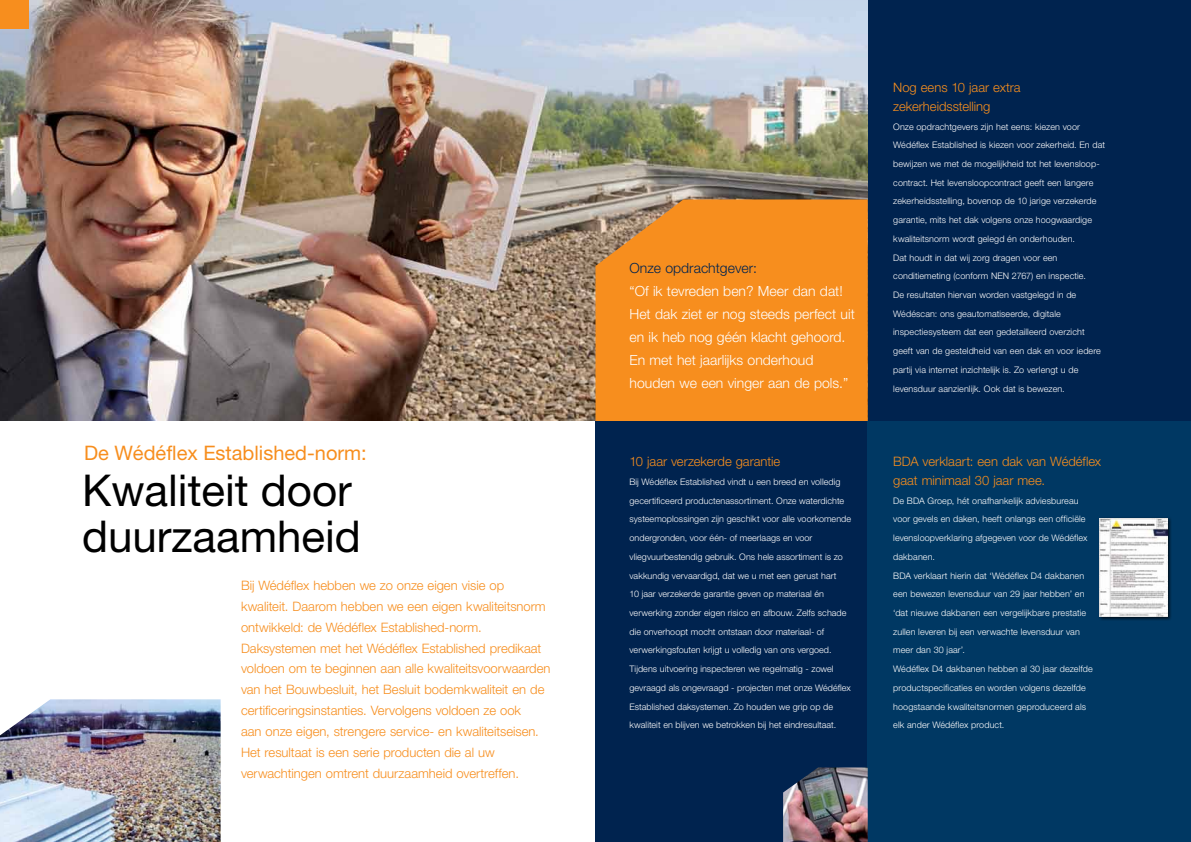
<style>
.page{position:relative;width:1191px;height:842px;background:#fff}
.page>*{position:absolute;margin:0;border:0;box-sizing:border-box;transform-origin:0 0}
.t1{font:43.9px/46px "Helvetica Neue";color:#000}
.t2{font:20px "Helvetica Neue";color:#f78e1e}
.t3{font:300 14px/23px "Helvetica Neue";color:#fff}
.t4{font:300 14px "Helvetica Neue";color:#00234f}
.t5{font:300 13px/21px "Helvetica Neue";color:#f78e1e}
.t6{font:300 9px/18.7px "Helvetica Neue";letter-spacing:.01em;color:#fff}
</style>
<div class="page">
<div style="left:595px;top:0;width:596px;height:842px;background:#00234f"></div>
<div style="left:867px;top:421px;width:324px;height:421px;background:#003863"></div>
<img style="left:0;top:0;width:867px;height:421px">
<div style="left:595px;top:199px;width:272px;height:222px;background:#f78e1e"></div>
<img style="left:0;top:699px;width:221px;height:143px">
<div style="left:0;top:0;width:28px;height:28px;background:#f78e1e"></div>
<img style="left:783px;top:767px;width:84px;height:75px">
<div style="left:1098px;top:516px;width:73px;height:105px;background:#000;opacity:.75"></div>
<img style="left:1099px;top:518px;width:68px;height:98px">
<h2 class="t2" style="left:84px;top:441px;width:284px">De Wédéflex Established-norm:</h2>
<h1 class="t1" style="left:82px;top:467px;width:280px">Kwaliteit door duurzaamheid</h1>
<p class="t5" style="left:241px;top:574px;width:311px">Bij Wédéflex hebben we zo onze eigen visie op kwaliteit. Daarom hebben we een eigen kwaliteitsnorm ontwikkeld: de Wédéflex Established-norm.<br>Daksystemen met het Wédéflex Established predikaat voldoen om te beginnen aan alle kwaliteitsvoorwaarden van het Bouwbesluit, het Besluit bodemkwaliteit en de certificeringsinstanties. Vervolgens voldoen ze ook<br>aan onze eigen, strengere service- en kwaliteitseisen.<br>Het resultaat is een serie producten die al uw verwachtingen omtrent duurzaamheid overtreffen.</p>
<h3 class="t4" style="left:629px;top:259px;width:129px">Onze opdrachtgever:</h3>
<h3 class="t3" style="left:629px;top:279px;width:227px">“Of ik tevreden ben? Meer dan dat!<br>Het dak ziet er nog steeds perfect uit en ik heb nog géén klacht gehoord.<br>En met het jaarlijks onderhoud houden we een vinger aan de pols.”</h3>
<h3 class="t5" style="left:629px;top:451px;width:152px">10 jaar verzekerde garantie</h3>
<p class="t6" style="left:629px;top:472px;width:223px">Bij Wédéflex Established vindt u een breed en volledig gecertificeerd productenassortiment. Onze waterdichte systeemoplossingen zijn geschikt voor alle voorkomende ondergronden, voor één- of meerlaags en voor vliegvuurbestendig gebruik. Ons hele assortiment is zo vakkundig vervaardigd, dat we u met een gerust hart<br>10 jaar verzekerde garantie geven op materiaal én verwerking zonder eigen risico en afbouw. Zelfs schade die onverhoopt mocht ontstaan door materiaal- of verwerkingsfouten krijgt u volledig van ons vergoed.<br>Tijdens uitvoering inspecteren we regelmatig - zowel gevraagd als ongevraagd - projecten met onze Wédéflex Established daksystemen. Zo houden we grip op de kwaliteit en blijven we betrokken bij het eindresultaat.</p>
<h3 class="t5" style="left:893px;top:78px;width:129px;line-height:18.7px">Nog eens 10 jaar extra zekerheidsstelling</h3>
<p class="t6" style="left:893px;top:117px;width:213px">Onze opdrachtgevers zijn het eens: kiezen voor Wédéflex Established is kiezen voor zekerheid. En dat bewijzen we met de mogelijkheid tot het levensloop&shy;contract. Het levensloopcontract geeft een langere zekerheidsstelling, bovenop de 10 jarige verzekerde garantie, mits het dak volgens onze hoogwaardige kwaliteitsnorm wordt gelegd én onderhouden.<br>Dat houdt in dat wij zorg dragen voor een conditiemeting (conform NEN 2767) en inspectie.<br>De resultaten hiervan worden vastgelegd in de Wédéscan: ons geautomatiseerde, digitale inspectiesysteem dat een gedetailleerd overzicht geeft van de gesteldheid van een dak en voor iedere partij via internet inzichtelijk is. Zo verlengt u de levensduur aanzienlijk. Ook dat is bewezen.</p>
<h3 class="t5" style="left:893px;top:452px;width:209px;line-height:18.7px">BDA verklaart: een dak van Wédéflex gaat minimaal 30 jaar mee.</h3>
<p class="t6" style="left:893px;top:491px;width:201px">De BDA Groep, hét onafhankelijk adviesbureau voor gevels en daken, heeft onlangs een officiële levensloopverklaring afgegeven voor de Wédéflex dakbanen.<br>BDA verklaart hierin dat ‘Wédéflex D4 dakbanen een bewezen levensduur van 29 jaar hebben’ en ‘dat nieuwe dakbanen een vergelijkbare prestatie zullen leveren bij een verwachte levensduur van meer dan 30 jaar’.<br>Wédéflex D4 dakbanen hebben al 30 jaar dezelfde productspecificaties en worden volgens dezelfde hoogstaande kwaliteitsnormen geproduceerd als elk ander Wédéflex product.</p>
</div>
